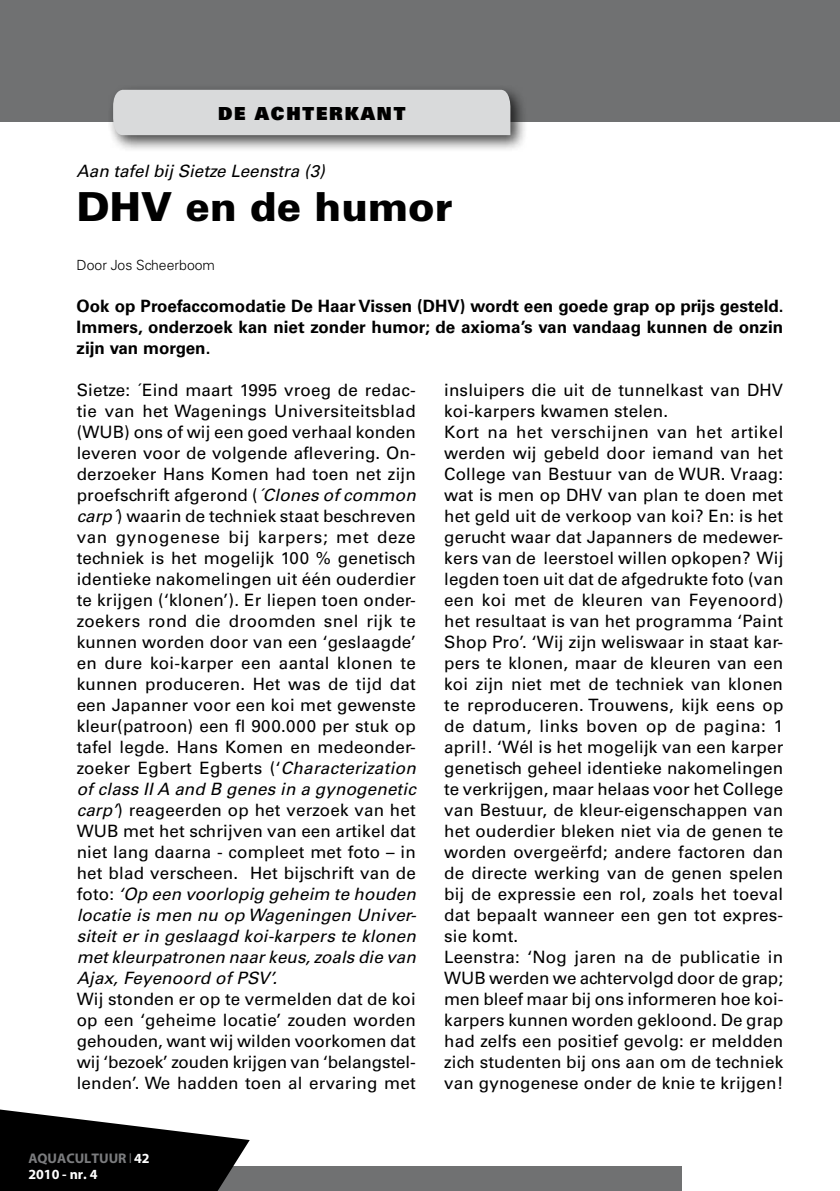
<style>
.page{position:relative;width:840px;height:1191px;background:#fff}
.page>*{position:absolute;margin:0;border:0;box-sizing:border-box;transform-origin:0 0}
.t1{font:900 40px "Univers";color:#000}
.t2{font:900 18px "Univers";letter-spacing:.1em;color:#000}
.t3{font:17px/21px "Univers";letter-spacing:.01em;color:#000;text-align:justify}
.t4{font:700 17px/21px "Univers";color:#000;text-align:justify}
.t5{font:italic 17px "Univers";color:#000}
.t6{font:700 14px/16px "Myriad";color:#7b7c7e}
.t7{font:300 14px "Univers";color:#000}
.s1{font-style:italic}
.s2{color:#fff}
</style>
<div class="page">
<div style="left:0;top:1166px;width:680px;height:25px;background:#707172"></div>
<svg style="left:0;top:1109px;width:249px;height:82px"></svg>
<div style="left:22px;top:1146px;width:142px;height:45px;background:#000"></div>
<div style="left:0;top:0;width:839px;height:122px;background:#707172"></div>
<div style="left:106px;top:83px;width:421px;height:70px;background:#000;opacity:.75"></div>
<div style="left:113px;top:90px;width:397px;height:45px;background:#d9dadb"></div>
<p class="t2" style="left:218px;top:101px;width:189px">DE ACHTERKANT</p>
<p class="t5" style="left:77px;top:161px;width:249px">Aan tafel bij Sietze Leenstra (3)</p>
<h1 class="t1" style="left:77px;top:182px;width:377px">DHV en de humor</h1>
<p class="t7" style="left:77px;top:256px;width:140px">Door Jos Scheerboom</p>
<p class="t4" style="left:77px;top:295px;width:708px">Ook op Proefaccomodatie De Haar Vissen (DHV) wordt een goede grap op prijs gesteld.<br>Immers, onderzoek kan niet zonder humor; de axioma’s van vandaag kunnen de onzin zijn van morgen.</p>
<p class="t3" style="left:77px;top:379px;width:341px">Sietze: ´Eind maart 1995 vroeg de redac&shy;tie van het Wagenings Universiteitsblad (WUB) ons of wij een goed verhaal konden leveren voor de volgende aflevering. On&shy;derzoeker Hans Komen had toen net zijn proefschrift afgerond (<span class="s1">´Clones of common carp´</span>) waarin de techniek staat beschreven van gynogenese bij karpers; met deze techniek is het mogelijk 100 % genetisch identieke nakomelingen uit één ouderdier te krijgen (‘klonen’). Er liepen toen onder&shy;zoekers rond die droomden snel rijk te kunnen worden door van een ‘geslaagde’ en dure koi-karper een aantal klonen te kunnen produceren. Het was de tijd dat een Japanner voor een koi met gewenste kleur(patroon) een fl 900.000 per stuk op tafel legde. Hans Komen en medeonder&shy;zoeker Egbert Egberts (‘<span class="s1">Characterization of class II A and B genes in a gynogenetic carp’</span>) reageerden op het verzoek van het WUB met het schrijven van een artikel dat niet lang daarna - compleet met foto – in het blad verscheen. Het bijschrift van de foto: <span class="s1">‘Op een voorlopig geheim te houden locatie is men nu op Wageningen Univer&shy;siteit er in geslaagd koi-karpers te klonen met kleurpatronen naar keus, zoals die van Ajax, Feyenoord of PSV’.</span></p>
<p class="t3" style="left:77px;top:988px;width:340px">Wij stonden er op te vermelden dat de koi op een ‘geheime locatie’ zouden worden gehouden, want wij wilden voorkomen dat wij ‘bezoek’ zouden krijgen van ‘belangstel&shy;lenden’. We hadden toen al ervaring met</p>
<p class="t3" style="left:444px;top:379px;width:340px;text-align:left">insluipers die uit de tunnelkast van DHV koi-karpers kwamen stelen.<br>Kort na het verschijnen van het artikel werden wij gebeld door iemand van het College van Bestuur van de WUR. Vraag: wat is men op DHV van plan te doen met het geld uit de verkoop van koi? En: is het gerucht waar dat Japanners de medewer&shy;kers van de leerstoel willen opkopen? Wij legden toen uit dat de afgedrukte foto (van een koi met de kleuren van Feyenoord) het resultaat is van het programma ‘Paint Shop Pro’. ‘Wij zijn weliswaar in staat kar&shy;pers te klonen, maar de kleuren van een koi zijn niet met de techniek van klonen te reproduceren. Trouwens, kijk eens op de datum, links boven op de pagina: 1 april!. ‘Wél is het mogelijk van een karper genetisch geheel identieke nakomelingen te verkrijgen, maar helaas voor het College van Bestuur, de kleur-eigenschappen van het ouderdier bleken niet via de genen te worden overgeërfd; andere factoren dan de directe werking van de genen spelen bij de expressie een rol, zoals het toeval dat bepaalt wanneer een gen tot expres&shy;sie komt.<br>Leenstra: ‘Nog jaren na de publicatie in WUB werden we achtervolgd door de grap; men bleef maar bij ons informeren hoe koi&shy;karpers kunnen worden gekloond. De grap had zelfs een positief gevolg: er meldden zich studenten bij ons aan om de techniek van gynogenese onder de knie te krijgen!</p>
<p class="t6" style="left:28px;top:1151px;width:123px">AQUACULTUUR ❘ <span class="s2">42<br>2010 - NR. 4</span></p>
</div>
